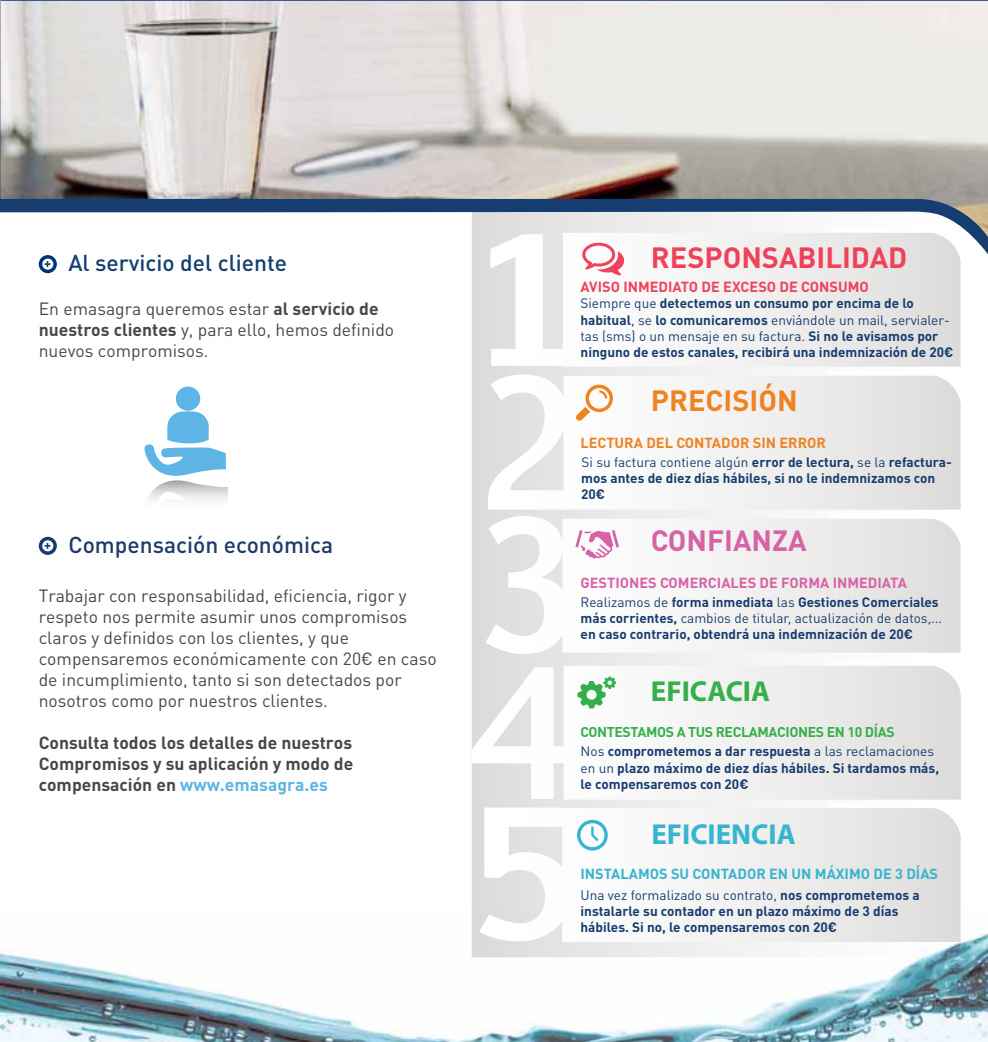
<style>
.page{position:relative;width:988px;height:1042px;background:#fff}
.page>*{position:absolute;margin:0;border:0;box-sizing:border-box;transform-origin:0 0}
.t1{font:700 28.88px "DIN Pro";color:#ef425b}
.t2{font:700 28.88px "Myriad Pro";color:#37b5ce}
.t3{font:700 28.88px "DIN Pro";color:#ee8322}
.t4{font:700 28.88px "DIN Pro";color:#d663a5}
.t5{font:700 28.88px "Myriad Pro";color:#34b04a}
.t6{font:500 22.75px "DIN Pro";color:#1e3a6b}
.t7{font:500 22.75px "DIN Pro";color:#163d6f}
.t8{font:17.5px/21px "DIN Pro";color:#454849}
.t9{font:700 17.5px/21px "DIN Pro";color:#454849;text-align:justify}
.t10{font:700 14.53px "DIN Pro";color:#37b5ce}
.t11{font:700 14.53px "DIN Pro";color:#d663a5}
.t12{font:700 14.53px "DIN Pro";color:#ef425b}
.t13{font:700 14.53px "DIN Pro";color:#ee8322}
.t14{font:700 14px "DIN Pro";letter-spacing:-.025em;color:#34b04a}
.t15{font:700 13.47px/16.3px "DIN Pro";color:#163d6f}
.s1{font-weight:700}
.s2{color:#5eb4e5}
.s3{font-weight:400}
</style>
<div class="page">
<div style="left:471px;top:3px;width:514px;height:954px;background:linear-gradient(to right,#e1dfdf,#fff)"></div>
<img style="left:0;top:909px;width:987px;height:133px">
<svg style="left:144px;top:386px;width:84px;height:114px"></svg>
<svg style="left:490px;top:237px;width:470px;height:130px"></svg>
<svg style="left:581px;top:243px;width:43px;height:32px"></svg>
<svg style="left:488px;top:374px;width:472px;height:136px"></svg>
<svg style="left:575px;top:385px;width:37px;height:36px"></svg>
<svg style="left:829px;top:237px;width:136px;height:71px;background:#e4e3e3"></svg>
<svg style="left:827px;top:370px;width:138px;height:86px;background:#e6e5e5"></svg>
<svg style="left:39px;top:255px;width:18px;height:18px"></svg>
<svg style="left:39px;top:537px;width:18px;height:18px"></svg>
<img style="left:0;top:1px;width:987px;height:236px">
<svg style="left:485px;top:516px;width:475px;height:138px"></svg>
<svg style="left:575px;top:530px;width:43px;height:29px"></svg>
<svg style="left:471px;top:666px;width:489px;height:133px"></svg>
<svg style="left:479px;top:807px;width:481px;height:135px"></svg>
<svg style="left:577px;top:676px;width:39px;height:32px"></svg>
<svg style="left:829px;top:514px;width:136px;height:80px;background:#e7e6e5"></svg>
<svg style="left:829px;top:661px;width:136px;height:80px;background:#e6e5e5"></svg>
<svg style="left:829px;top:803px;width:136px;height:80px;background:#e6e5e5"></svg>
<svg style="left:577px;top:820px;width:30px;height:30px"></svg>
<h2 class="t7" style="left:68px;top:247px;width:220px">Al servicio del cliente</h2>
<p class="t8" style="left:39px;top:298px;width:357px">En emasagra queremos estar <span class="s1">al servicio de nuestros clientes</span> y, para ello, hemos definido nuevos compromisos.</p>
<h2 class="t6" style="left:68px;top:529px;width:266px">Compensación económica</h2>
<p class="t8" style="left:39px;top:585px;width:399px">Trabajar con responsabilidad, eficiencia, rigor y respeto nos permite asumir unos compromisos claros y definidos con los clientes, y que compensaremos económicamente con 20€ en caso de incumplimiento, tanto si son detectados por nosotros como por nuestros clientes.</p>
<p class="t9" style="left:39px;top:732px;width:316px">Consulta todos los detalles de nuestros Compromisos y su aplicación y modo de compensación en <span class="s2">www.emasagra.es</span></p>
<h1 class="t1" style="left:650px;top:238px;width:258px">RESPONSABILIDAD</h1>
<p class="t15" style="left:580px;top:295px;width:374px"><span class="s3">Siempre que</span> detectemos un consumo por encima de lo habitual<span class="s3">, se</span> lo comunicaremos <span class="s3">enviándole un mail, servialer&shy;tas (sms) o un mensaje en su factura.</span> Si no le avisamos por ninguno de estos canales, recibirá una indemnización de 20€</p>
<p class="t12" style="left:580px;top:277px;width:289px">AVISO INMEDIATO DE EXCESO DE CONSUMO</p>
<h1 class="t3" style="left:650px;top:380px;width:148px">PRECISIÓN</h1>
<p class="t13" style="left:580px;top:433px;width:247px">LECTURA DEL CONTADOR SIN ERROR</p>
<p class="t15" style="left:581px;top:453px;width:372px"><span class="s3">Si su factura contiene algún</span> error de lectura, <span class="s3">se la</span> refactura&shy;mos antes de diez días hábiles, si no le indemnizamos con<br>20€</p>
<h1 class="t4" style="left:650px;top:520px;width:157px">CONFIANZA</h1>
<p class="t11" style="left:580px;top:572px;width:328px">GESTIONES COMERCIALES DE FORMA INMEDIATA</p>
<p class="t15" style="left:580px;top:593px;width:363px"><span class="s3">Realizamos de</span> forma inmediata <span class="s3">las</span> Gestiones Comerciales más corrientes, <span class="s3">cambios de titular, actualización de datos,... </span>en caso contrario, obtendrá una indemnización de 20€</p>
<h1 class="t5" style="left:650px;top:673px;width:121px">EFICACIA</h1>
<p class="t14" style="left:580px;top:723px;width:315px">CONTESTAMOS A TUS RECLAMACIONES EN 10 DÍAS</p>
<p class="t15" style="left:580px;top:743px;width:360px"><span class="s3">Nos</span> comprometemos a dar respuesta <span class="s3">a las reclamaciones en un</span> plazo máximo de diez días hábiles. Si tardamos más, le compensaremos con 20€</p>
<h1 class="t2" style="left:651px;top:815px;width:146px">EFICIENCIA</h1>
<p class="t10" style="left:580px;top:863px;width:359px">INSTALAMOS SU CONTADOR EN UN MÁXIMO DE 3 DÍAS</p>
<p class="t15" style="left:580px;top:886px;width:340px"><span class="s3">Una vez formalizado su contrato,</span> nos comprometemos a instalarle su contador en un plazo máximo de 3 días hábiles. Si no, le compensaremos con 20€</p>
</div>
